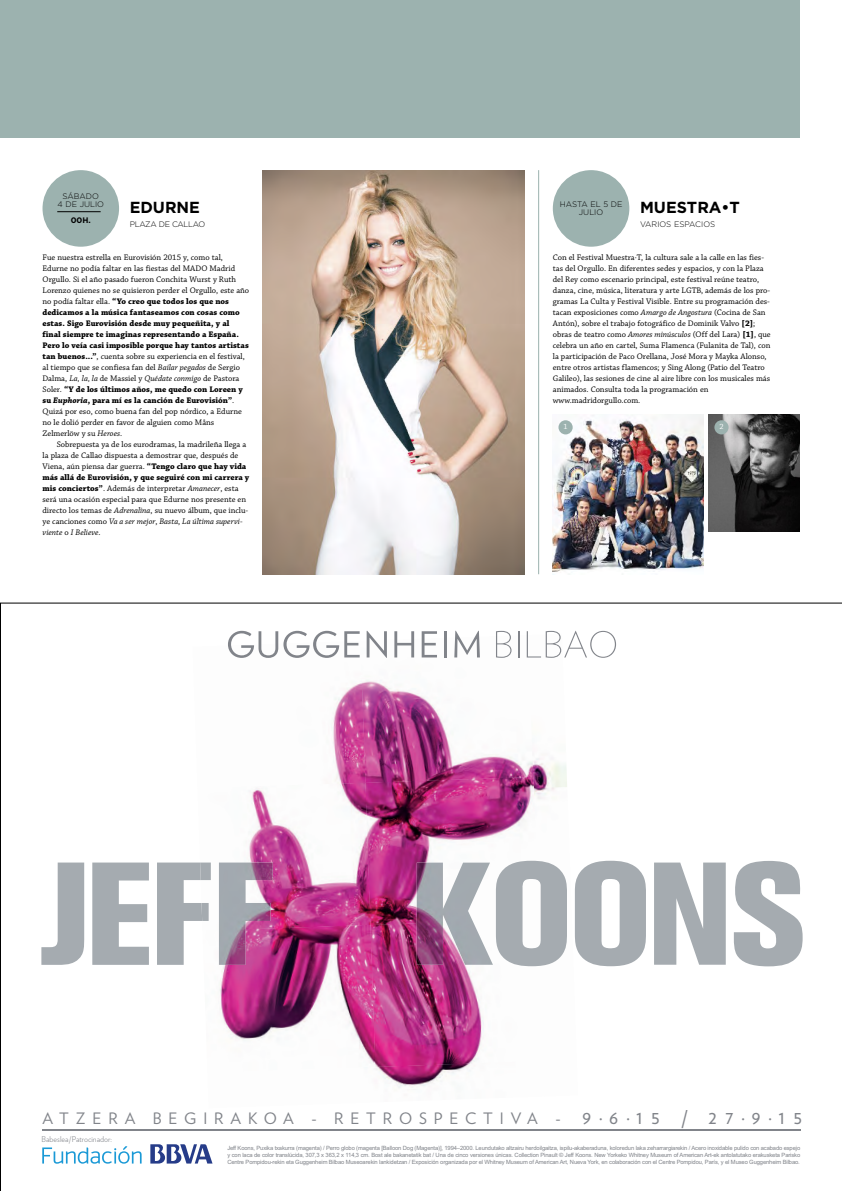
<style>
.page{position:relative;width:842px;height:1191px;background:#fff}
.page>*{position:absolute;margin:0;border:0;box-sizing:border-box;transform-origin:0 0}
.t1{font:700 16px "Gotham";color:#000}
.t2{font:15.7px "Verlag Book+FVFMHA";letter-spacing:.44em;color:#81848a}
.t3{font:8.5px/11px "Chaparral Pro";color:#000}
.t4{font:300 8px/8px "Gotham";color:#000;text-align:center}
.t5{font:8px "Verlag Light+BWLJNM";color:#81848a}
.t6{font:300 8px "Gotham";letter-spacing:-.045em;color:#000}
.t7{font:700 8px "Gotham";color:#000}
.t8{font:8px "Chaparral Pro";color:#fff}
.t9{font:5.8px/7px "Arial MT+T42+FFLTTS";letter-spacing:-.02em;color:#81848a;text-align:justify}
.s1{font-weight:700}
.s2{font-style:italic}
.s3{font-weight:700;font-style:italic}
.s4{font-size:19.1px}
</style>
<div class="page">
<div style="left:0;top:0;width:799px;height:137px;background:#9cb2af"></div>
<div style="left:43px;top:170px;width:76px;height:77px;background:#9cb2af;border-radius:50%"></div>
<hr style="left:57px;top:211px;width:44px;height:1px;background:#000">
<img style="left:263px;top:170px;width:261px;height:404px">
<img style="left:553px;top:414px;width:150px;height:158px">
<img style="left:709px;top:414px;width:90px;height:118px">
<hr style="left:538px;top:170px;width:1px;height:404px;background:#9cb2af">
<div style="left:553px;top:170px;width:76px;height:77px;background:#9cb2af;border-radius:50%"></div>
<div style="left:558px;top:420px;width:15px;height:14px;background:#9cb2af;border-radius:50%"></div>
<div style="left:714px;top:420px;width:15px;height:14px;background:#9cb2af;border-radius:50%"></div>
<svg style="left:0;top:602px;width:842px;height:589px"></svg>
<p class="t4" style="left:57px;top:193px;width:48px">SÁBADO<br>4 DE JULIO</p>
<p class="t7" style="left:71px;top:215px;width:22px">00H.</p>
<p class="t3" style="left:43px;top:252px;width:208px">Fue nuestra estrella en Eurovisión 2015 y, como tal, Edurne no podía faltar en las fiestas del MADO Madrid Orgullo. Si el año pasado fueron Conchita Wurst y Ruth Lorenzo quienes no se quisieron perder el Orgullo, este año no podía faltar ella. <span class="s1">“Yo creo que todos los que nos dedicamos a la música fantaseamos con cosas como estas. Sigo Eurovisión desde muy pequeñita, y al final siempre te imaginas representando a España.<br>Pero lo veía casi imposible porque hay tantos artistas tan buenos...”</span>, cuenta sobre su experiencia en el festival, al tiempo que se confiesa fan del <span class="s2">Bailar pegados</span> de Sergio Dalma, <span class="s2">La, la, la</span> de Massiel y <span class="s2">Quédate conmigo</span> de Pastora Soler. <span class="s1">“Y de los últimos años, me quedo con Loreen y su</span> <span class="s3">Euphoria</span><span class="s1">, para mí es la canción de Eurovisión”</span>.<br>Quizá por eso, como buena fan del pop nórdico, a Edurne no le dolió perder en favor de alguien como Måns Zelmerlöw y su <span class="s2">Heroes</span>.</p>
<p class="t3" style="left:43px;top:439px;width:208px;text-indent:14px">Sobrepuesta ya de los eurodramas, la madrileña llega a la plaza de Callao dispuesta a demostrar que, después de Viena, aún piensa dar guerra. <span class="s1">“Tengo claro que hay vida más allá de Eurovisión, y que seguiré con mi carrera y mis conciertos”</span>. Además de interpretar <span class="s2">Amanecer</span>, esta será una ocasión especial para que Edurne nos presente en directo los temas de <span class="s2">Adrenalina</span>, su nuevo álbum, que inclu&shy;ye canciones como <span class="s2">Va a ser mejor</span>, <span class="s2">Basta</span>, <span class="s2">La última supervi&shy;viente</span> o <span class="s2">I Believe</span>.</p>
<h1 class="t1" style="left:130px;top:198px;width:72px">EDURNE</h1>
<p class="t6" style="left:130px;top:221px;width:77px">PLAZA DE CALLAO</p>
<p class="t4" style="left:560px;top:201px;width:64px">HASTA EL 5 DE<br>JULIO</p>
<p class="t3" style="left:553px;top:252px;width:219px">Con el Festival Muestra·T, la cultura sale a la calle en las fies&shy;tas del Orgullo. En diferentes sedes y espacios, y con la Plaza del Rey como escenario principal, este festival reúne teatro, danza, cine, música, literatura y arte LGTB, además de los pro&shy;gramas La Culta y Festival Visible. Entre su programación des&shy;tacan exposiciones como <span class="s2">Amargo de Angostura</span> (Cocina de San Antón), sobre el trabajo fotográfico de Dominik Valvo <span class="s1">[2]</span>; obras de teatro como <span class="s2">Amores minúsculos</span> (Off del Lara) <span class="s1">[1]</span>, que celebra un año en cartel, Suma Flamenca (Fulanita de Tal), con la participación de Paco Orellana, José Mora y Mayka Alonso, entre otros artistas flamencos; y Sing Along (Patio del Teatro Galileo), las sesiones de cine al aire libre con los musicales más animados. Consulta toda la programación en www.madridorgullo.com.</p>
<p class="t8" style="left:563px;top:424px;width:6px">1</p>
<p class="t8" style="left:719px;top:424px;width:6px">2</p>
<h1 class="t1" style="left:640px;top:198px;width:101px">MUESTRA•T</h1>
<p class="t4" style="left:640px;top:221px;width:77px">VARIOS ESPACIOS</p>
<h2 class="t2" style="left:43px;top:1112px;width:761px">ATZERA BEGIRAKOA - RETROSPECTIVA - <span class="s4">9 6 15 / 27 9 15</span></h2>
<p class="t5" style="left:42px;top:1136px;width:72px">Babeslea/Patrocinador:</p>
<p class="t9" style="left:227px;top:1144px;width:574px">Jeff Koons, Puxika txakurra (magenta) / Perro globo (magenta [Balloon Dog (Magenta)], 1994–2000. Leundutako altzairu herdoilgaitza, ispilu-akaberaduna, koloredun laka zeharrargiarekin / Acero inoxidable pulido con acabado espejo y con laca de color translúcida, 307,3 x 363,2 x 114,3 cm. Bost ale bakanetatik bat / Una de cinco versiones únicas. Collection Pinault © Jeff Koons. New Yorkeko Whitney Museum of American Art-ek antolatutako erakusketa Parisko Centre Pompidou-rekin eta Guggenheim Bilbao Museoarekin lankidetzan / Exposición organizada por el Whitney Museum of American Art, Nueva York, en colaboración con el Centre Pompidou, París, y el Museo Guggenheim Bilbao.</p>
</div>
